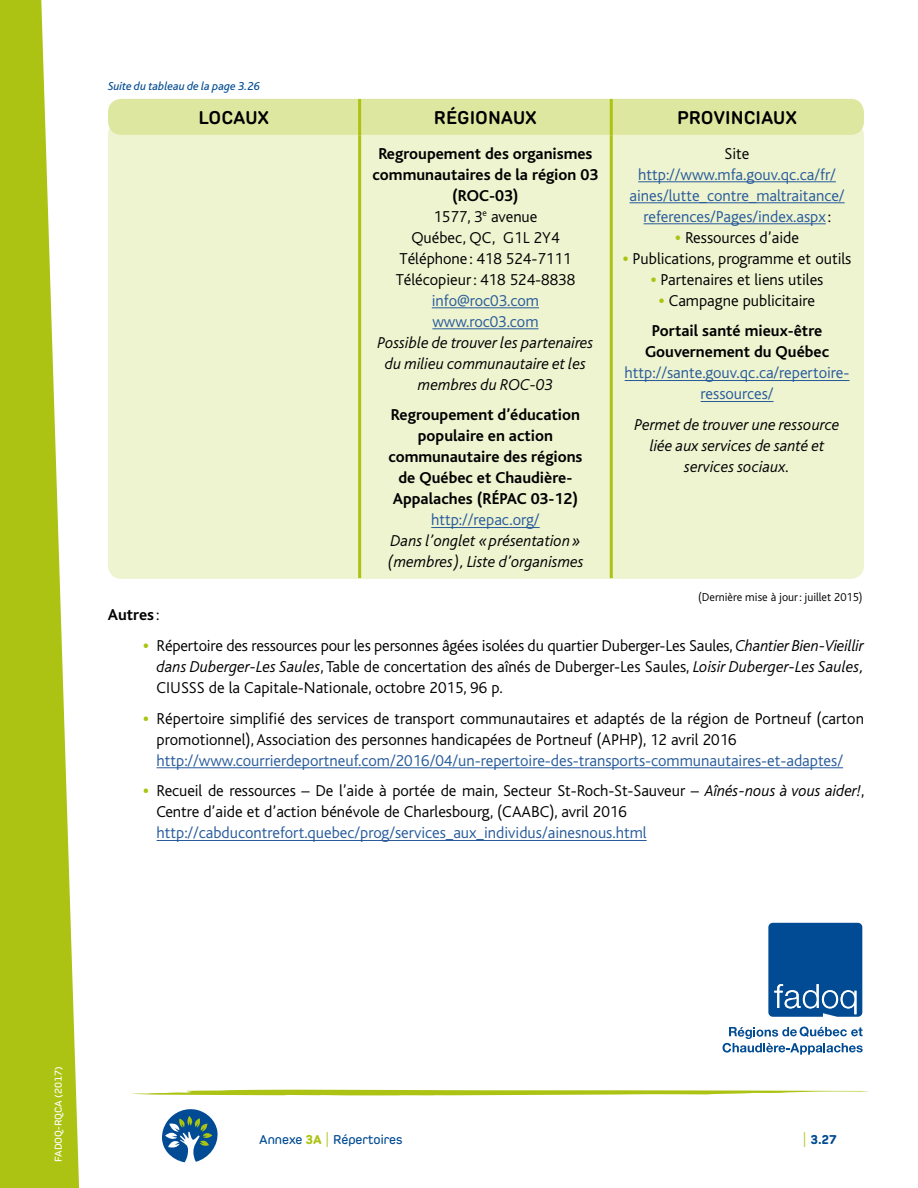
<style>
.page{position:relative;width:918px;height:1188px;background:#fff}
.page>*{position:absolute;margin:0;border:0;box-sizing:border-box;transform-origin:0 0}
.t1{font:700 19.5px "Pero";color:#000}
.t2{font:300 16.5px/21px "Bliss";color:#000}
.t3{font:300 16.5px/21px "Bliss";color:#275b9b;text-align:center}
.t4{font:italic 300 16.5px/21px "Bliss";color:#000;text-align:center}
.t5{font:700 16.5px/21px "Bliss";color:#000;text-align:center}
.t6{font:600 13.5px "Pero";color:#004b93}
.t7{font:800 13.5px "Pero";color:#004b93}
.t8{font:300 12px "Bliss";color:#000}
.t9{font:italic 12px "Bliss";color:#004b93}
.t10{font:600 10.5px "Pero";color:#fff}
.s1{font-weight:700}
.s2{color:#000}
.s3{font-weight:800;color:#acc313}
.s4{font-weight:300}
.s5{font-style:italic}
.s6{font-weight:300;font-size:22.5px;color:#acc313}
</style>
<div class="page">
<div style="left:108px;top:122px;width:756px;height:457px;background:#eef3d0;border-radius:14px"></div>
<div style="left:108px;top:99px;width:756px;height:36px;background:#dee7a0;border-radius:14px"></div>
<svg style="left:0;top:0;width:80px;height:1188px;fill:#acc313"></svg>
<svg style="left:162px;top:1109px;width:56px;height:53px"></svg>
<svg style="left:132px;top:1090px;width:737px;height:5px;background:#c0d14d"></svg>
<svg style="left:768px;top:923px;width:94px;height:94px;background:#14599b"></svg>
<svg style="left:723px;top:1027px;width:140px;height:28px"></svg>
<hr style="left:157px;top:768px;width:686px;height:1px;background:#275b9b">
<hr style="left:157px;top:840px;width:490px;height:1px;background:#275b9b">
<hr style="left:358px;top:99px;width:3px;height:36px;background:#acc313">
<hr style="left:610px;top:99px;width:3px;height:36px;background:#acc313">
<hr style="left:358px;top:135px;width:3px;height:443px;background:#acc313">
<hr style="left:610px;top:135px;width:3px;height:443px;background:#acc313">
<hr style="left:432px;top:308px;width:107px;height:1px;background:#275b9b">
<hr style="left:432px;top:329px;width:107px;height:1px;background:#275b9b">
<hr style="left:431px;top:527px;width:109px;height:1px;background:#275b9b">
<hr style="left:638px;top:182px;width:198px;height:1px;background:#275b9b">
<hr style="left:630px;top:203px;width:215px;height:1px;background:#275b9b">
<hr style="left:644px;top:224px;width:182px;height:1px;background:#275b9b">
<hr style="left:625px;top:380px;width:225px;height:1px;background:#275b9b">
<hr style="left:701px;top:401px;width:73px;height:1px;background:#275b9b">
<p class="t9" style="left:108px;top:80px;width:153px">Suite du tableau de la page 3.26</p>
<p class="t1" style="left:198px;top:107px;width:72px">LOCAUX</p>
<p class="t1" style="left:434px;top:107px;width:104px">RÉGIONAUX</p>
<p class="t1" style="left:677px;top:107px;width:121px">PROVINCIAUX</p>
<p class="t2" style="left:373px;top:143px;width:227px;text-align:center"><span class="s1">Regroupement des organismes communautaires de la région 03 (ROC-03)<br></span>1577, 3<sup>e</sup> avenue<br>Québec, QC, G1L 2Y4<br>Téléphone : 418 524-7111<br>Télécopieur: 418 524-8838</p>
<p class="t3" style="left:432px;top:290px;width:109px;text-align:left">info@roc03.com www.roc03.com</p>
<p class="t4" style="left:377px;top:332px;width:217px">Possible de trouver les partenaires du milieu communautaire et les membres du ROC-03</p>
<p class="t5" style="left:388px;top:405px;width:196px">Regroupement d’éducation populaire en action communautaire des régions de Québec et Chaudière-<br>Appalaches (RÉPAC 03-12)</p>
<p class="t3" style="left:431px;top:510px;width:110px">http://repac.org/</p>
<p class="t4" style="left:387px;top:531px;width:198px;text-align:left">Dans l’onglet «présentation » (membres), Liste d’organismes</p>
<p class="t2" style="left:725px;top:143px;width:26px">Site</p>
<p class="t3" style="left:630px;top:164px;width:217px">http://www.mfa.gouv.qc.ca/fr/ aines/lutte_contre_maltraitance/ references/Pages/index.aspx <span class="s2">:</span></p>
<p class="t2" style="left:675px;top:227px;width:125px"><span class="s3">•</span> Ressources d’aide</p>
<p class="t2" style="left:623px;top:248px;width:230px"><span class="s3">•</span> Publications, programme et outils</p>
<p class="t2" style="left:651px;top:269px;width:174px"><span class="s3">•</span> Partenaires et liens utiles</p>
<p class="t5" style="left:652px;top:285px;width:172px;line-height:30.8px"><span class="s3">•</span> <span class="s4">Campagne publicitaire<br></span>Portail santé mieux-être</p>
<p class="t5" style="left:645px;top:342px;width:186px">Gouvernement du Québec</p>
<p class="t3" style="left:625px;top:363px;width:226px">http://sante.gouv.qc.ca/repertoire&shy;ressources/</p>
<p class="t4" style="left:635px;top:415px;width:207px">Permet de trouver une ressource liée aux services de santé et services sociaux.</p>
<p class="t8" style="left:698px;top:591px;width:166px">(Dernière mise à jour: juillet 2015)</p>
<p class="t5" style="left:108px;top:605px;width:53px">Autres <span class="s4">:</span></p>
<p class="t2" style="left:157px;top:635px;width:709px;text-align:justify;text-indent:-13px"><span class="s3">•</span> Répertoire des ressources pour les personnes âgées isolées du quartier Duberger-Les Saules, <span class="s5">Chantier Bien-Vieillir dans Duberger-Les Saules</span>, Table de concertation des aînés de Duberger-Les Saules, <span class="s5">Loisir Duberger-Les Saules, </span>CIUSSS de la Capitale-Nationale, octobre 2015, 96 p.</p>
<p class="t2" style="left:157px;top:708px;width:709px;text-indent:-13px"><span class="s3">•</span> Répertoire simplifié des services de transport communautaires et adaptés de la région de Portneuf (carton promotionnel), Association des personnes handicapées de Portneuf (APHP), 12 avril 2016</p>
<p class="t3" style="left:157px;top:750px;width:688px">http://www.courrierdeportneuf.com/2016/04/un-repertoire-des-transports-communautaires-et-adaptes/</p>
<p class="t2" style="left:157px;top:781px;width:709px;text-indent:-13px"><span class="s3">•</span> Recueil de ressources – De l’aide à portée de main, Secteur St-Roch-St-Sauveur – <span class="s5">Aînés-nous à vous aider!</span>,<br>Centre d’aide et d’action bénévole de Charlesbourg, (CAABC), avril 2016</p>
<p class="t3" style="left:157px;top:823px;width:492px">http://cabducontrefort.quebec/prog/services_aux_individus/ainesnous.html</p>
<p class="t10" style="left:52px;top:1162px;width:97px;rotate:-90deg">FADOQ-RQCA (2017)</p>
<p class="t6" style="left:259px;top:1132px;width:145px">Annexe <span class="s3">3A</span> <span class="s6">I</span> Répertoires</p>
<p class="t7" style="left:802px;top:1132px;width:36px"><span class="s6">I</span> 3.27</p>
</div>
